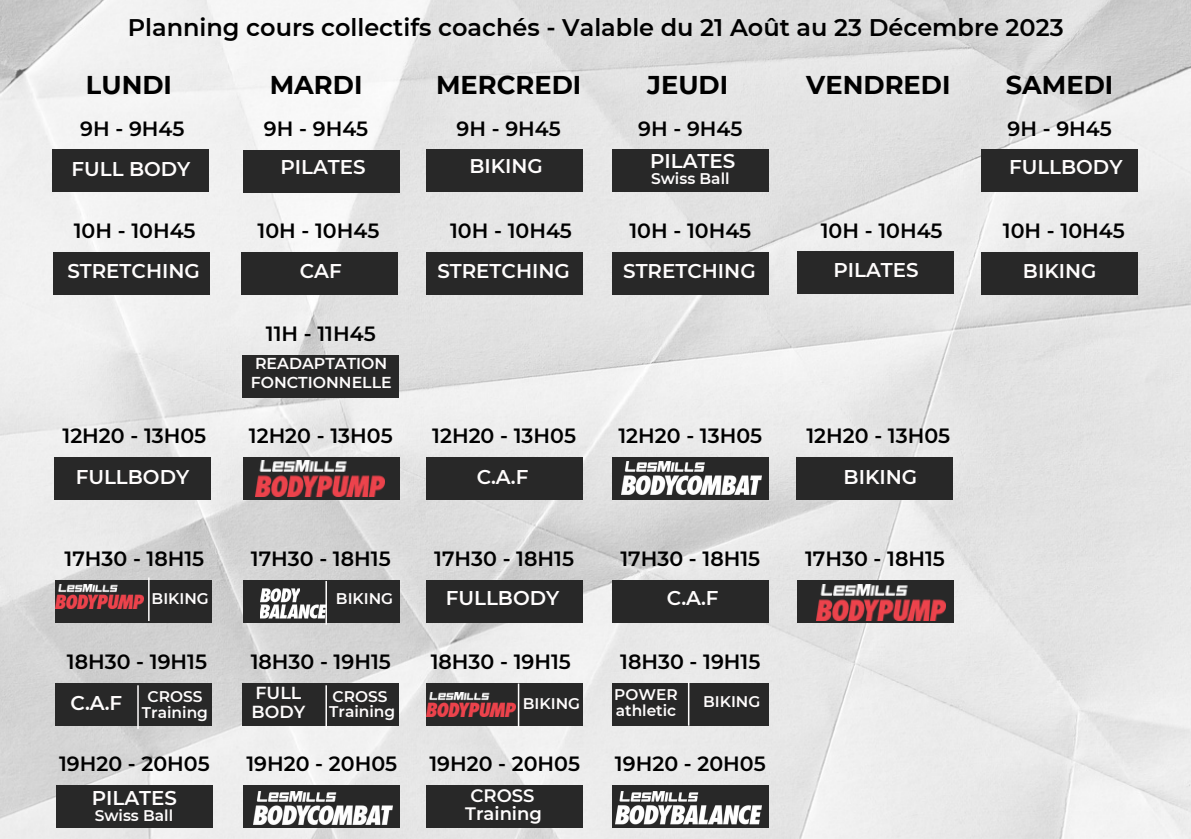
<style>
.page{position:relative;width:1191px;height:839px;background:#fff}
.page>*{position:absolute;margin:0;border:0;box-sizing:border-box;transform-origin:0 0}
.t1{font:700 25.6px "Montserrat";color:#000}
.t2{font:600 24px "Montserrat";color:#000}
.t3{font:600 20.6px "Montserrat";color:#000}
.t4{font:600 19.8px "Montserrat";color:#fffdfd}
.t5{font:600 18px "Montserrat";color:#fffdfd}
.t6{font:600 17.4px "Montserrat";color:#fffdfd}
.t7{font:600 15.8px "Montserrat";color:#fffdfd}
.t8{font:600 15.4px "Montserrat";color:#fffdfd}
</style>
<div class="page">
<img style="left:0;top:0;width:1191px;height:838px">
<div style="left:53px;top:149px;width:156px;height:43px;background:#282828"></div>
<div style="left:54px;top:457px;width:157px;height:43px;background:#282828"></div>
<div style="left:243px;top:457px;width:157px;height:43px;background:#282828"></div>
<img style="left:255px;top:460px;width:129px;height:36px">
<div style="left:53px;top:252px;width:157px;height:43px;background:#282828"></div>
<div style="left:55px;top:580px;width:157px;height:43px;background:#282828"></div>
<div style="left:56px;top:683px;width:156px;height:42px;background:#282828"></div>
<div style="left:56px;top:785px;width:157px;height:43px;background:#282828"></div>
<div style="left:243px;top:150px;width:157px;height:43px;background:#282828"></div>
<div style="left:241px;top:252px;width:157px;height:43px;background:#282828"></div>
<div style="left:242px;top:354px;width:157px;height:43px;background:#282828"></div>
<div style="left:243px;top:580px;width:157px;height:43px;background:#282828"></div>
<div style="left:242px;top:683px;width:157px;height:42px;background:#282828"></div>
<div style="left:243px;top:785px;width:157px;height:43px;background:#282828"></div>
<div style="left:426px;top:149px;width:157px;height:43px;background:#282828"></div>
<div style="left:612px;top:149px;width:157px;height:43px;background:#282828"></div>
<div style="left:981px;top:149px;width:157px;height:43px;background:#282828"></div>
<div style="left:426px;top:252px;width:157px;height:43px;background:#282828"></div>
<div style="left:426px;top:457px;width:157px;height:43px;background:#282828"></div>
<div style="left:426px;top:580px;width:157px;height:43px;background:#282828"></div>
<div style="left:426px;top:683px;width:157px;height:42px;background:#282828"></div>
<div style="left:426px;top:785px;width:157px;height:43px;background:#282828"></div>
<div style="left:612px;top:252px;width:157px;height:43px;background:#282828"></div>
<div style="left:797px;top:251px;width:156px;height:43px;background:#282828"></div>
<div style="left:981px;top:252px;width:157px;height:43px;background:#282828"></div>
<div style="left:612px;top:457px;width:157px;height:43px;background:#282828"></div>
<div style="left:612px;top:580px;width:157px;height:43px;background:#282828"></div>
<div style="left:612px;top:683px;width:157px;height:42px;background:#282828"></div>
<div style="left:612px;top:785px;width:157px;height:43px;background:#282828"></div>
<div style="left:796px;top:457px;width:157px;height:43px;background:#282828"></div>
<div style="left:797px;top:580px;width:156px;height:43px;background:#282828"></div>
<img style="left:622px;top:461px;width:139px;height:33px">
<img style="left:55px;top:585px;width:89px;height:24px">
<hr style="left:148px;top:577px;width:2px;height:44px;background:#fffdfd">
<hr style="left:325px;top:581px;width:2px;height:43px;background:#fffdfd">
<img style="left:260px;top:588px;width:39px;height:15px">
<img style="left:260px;top:604px;width:66px;height:15px">
<img style="left:816px;top:584px;width:129px;height:36px">
<hr style="left:137px;top:685px;width:2px;height:43px;background:#fffdfd">
<hr style="left:325px;top:685px;width:2px;height:43px;background:#fffdfd">
<img style="left:427px;top:692px;width:89px;height:24px">
<hr style="left:518px;top:683px;width:1px;height:44px;background:#fffdfd">
<hr style="left:688px;top:682px;width:1px;height:43px;background:#fffdfd">
<img style="left:253px;top:791px;width:140px;height:33px">
<img style="left:616px;top:791px;width:145px;height:34px">
<p class="t2" style="left:128px;top:13px;width:937px">Planning cours collectifs coachés - Valable du 21 Août au 23 Décembre 2023</p>
<p class="t1" style="left:86px;top:69px;width:88px">LUNDI</p>
<p class="t1" style="left:270px;top:69px;width:94px">MARDI</p>
<p class="t1" style="left:436px;top:69px;width:147px">MERCREDI</p>
<p class="t1" style="left:647px;top:69px;width:83px">JEUDI</p>
<p class="t1" style="left:806px;top:69px;width:146px">VENDREDI</p>
<p class="t1" style="left:1006px;top:69px;width:109px">SAMEDI</p>
<p class="t3" style="left:80px;top:116px;width:106px">9H - 9H45</p>
<p class="t3" style="left:264px;top:116px;width:106px">9H - 9H45</p>
<p class="t3" style="left:457px;top:116px;width:106px">9H - 9H45</p>
<p class="t3" style="left:638px;top:116px;width:106px">9H - 9H45</p>
<p class="t3" style="left:1008px;top:116px;width:106px">9H - 9H45</p>
<p class="t4" style="left:71px;top:157px;width:120px">FULL BODY</p>
<p class="t4" style="left:280px;top:155px;width:87px">PILATES</p>
<p class="t4" style="left:469px;top:154px;width:75px">BIKING</p>
<p class="t4" style="left:650px;top:149px;width:87px">PILATES</p>
<p class="t8" style="left:651px;top:169px;width:80px">Swiss Ball</p>
<p class="t4" style="left:1009px;top:155px;width:115px">FULLBODY</p>
<p class="t3" style="left:74px;top:218px;width:123px">10H - 10H45</p>
<p class="t3" style="left:258px;top:218px;width:123px">10H - 10H45</p>
<p class="t3" style="left:450px;top:218px;width:123px">10H - 10H45</p>
<p class="t3" style="left:629px;top:218px;width:123px">10H - 10H45</p>
<p class="t3" style="left:821px;top:218px;width:123px">10H - 10H45</p>
<p class="t3" style="left:1003px;top:218px;width:123px">10H - 10H45</p>
<p class="t4" style="left:67px;top:258px;width:134px">STRETCHING</p>
<p class="t4" style="left:300px;top:259px;width:43px">CAF</p>
<p class="t4" style="left:437px;top:259px;width:134px">STRETCHING</p>
<p class="t4" style="left:623px;top:259px;width:134px">STRETCHING</p>
<p class="t4" style="left:833px;top:258px;width:87px">PILATES</p>
<p class="t4" style="left:1023px;top:258px;width:75px">BIKING</p>
<p class="t3" style="left:266px;top:320px;width:111px">11H - 11H45</p>
<p class="t7" style="left:255px;top:354px;width:134px">READAPTATION</p>
<p class="t7" style="left:251px;top:372px;width:143px">FONCTIONNELLE</p>
<p class="t3" style="left:63px;top:423px;width:145px">12H20 - 13H05</p>
<p class="t3" style="left:249px;top:423px;width:145px">12H20 - 13H05</p>
<p class="t3" style="left:432px;top:423px;width:145px">12H20 - 13H05</p>
<p class="t3" style="left:618px;top:423px;width:145px">12H20 - 13H05</p>
<p class="t3" style="left:806px;top:423px;width:145px">12H20 - 13H05</p>
<p class="t4" style="left:76px;top:465px;width:115px">FULLBODY</p>
<p class="t4" style="left:477px;top:464px;width:53px">C.A.F</p>
<p class="t4" style="left:844px;top:465px;width:75px">BIKING</p>
<p class="t3" style="left:65px;top:546px;width:141px">17H30 - 18H15</p>
<p class="t3" style="left:251px;top:546px;width:141px">17H30 - 18H15</p>
<p class="t3" style="left:434px;top:546px;width:141px">17H30 - 18H15</p>
<p class="t3" style="left:620px;top:546px;width:141px">17H30 - 18H15</p>
<p class="t3" style="left:805px;top:546px;width:141px">17H30 - 18H15</p>
<p class="t8" style="left:152px;top:588px;width:59px">BIKING</p>
<p class="t8" style="left:336px;top:588px;width:59px">BIKING</p>
<p class="t4" style="left:446px;top:586px;width:115px">FULLBODY</p>
<p class="t4" style="left:667px;top:586px;width:53px">C.A.F</p>
<p class="t3" style="left:67px;top:649px;width:142px">18H30 - 19H15</p>
<p class="t3" style="left:251px;top:649px;width:142px">18H30 - 19H15</p>
<p class="t3" style="left:431px;top:649px;width:142px">18H30 - 19H15</p>
<p class="t3" style="left:620px;top:649px;width:142px">18H30 - 19H15</p>
<p class="t4" style="left:71px;top:691px;width:53px">C.A.F</p>
<p class="t8" style="left:148px;top:686px;width:56px">CROSS</p>
<p class="t8" style="left:142px;top:702px;width:67px">Training</p>
<p class="t6" style="left:256px;top:682px;width:47px">FULL</p>
<p class="t6" style="left:251px;top:701px;width:55px">BODY</p>
<p class="t8" style="left:333px;top:686px;width:56px">CROSS</p>
<p class="t8" style="left:329px;top:702px;width:67px">Training</p>
<p class="t8" style="left:614px;top:685px;width:65px">POWER</p>
<p class="t8" style="left:616px;top:701px;width:62px">athletic</p>
<p class="t8" style="left:523px;top:694px;width:59px">BIKING</p>
<p class="t8" style="left:703px;top:692px;width:59px">BIKING</p>
<p class="t3" style="left:59px;top:751px;width:152px">19H20 - 20H05</p>
<p class="t3" style="left:246px;top:751px;width:152px">19H20 - 20H05</p>
<p class="t3" style="left:429px;top:751px;width:152px">19H20 - 20H05</p>
<p class="t3" style="left:615px;top:751px;width:152px">19H20 - 20H05</p>
<p class="t4" style="left:92px;top:785px;width:87px">PILATES</p>
<p class="t8" style="left:95px;top:806px;width:80px">Swiss Ball</p>
<p class="t5" style="left:471px;top:784px;width:66px">CROSS</p>
<p class="t5" style="left:465px;top:802px;width:78px">Training</p>
</div>
